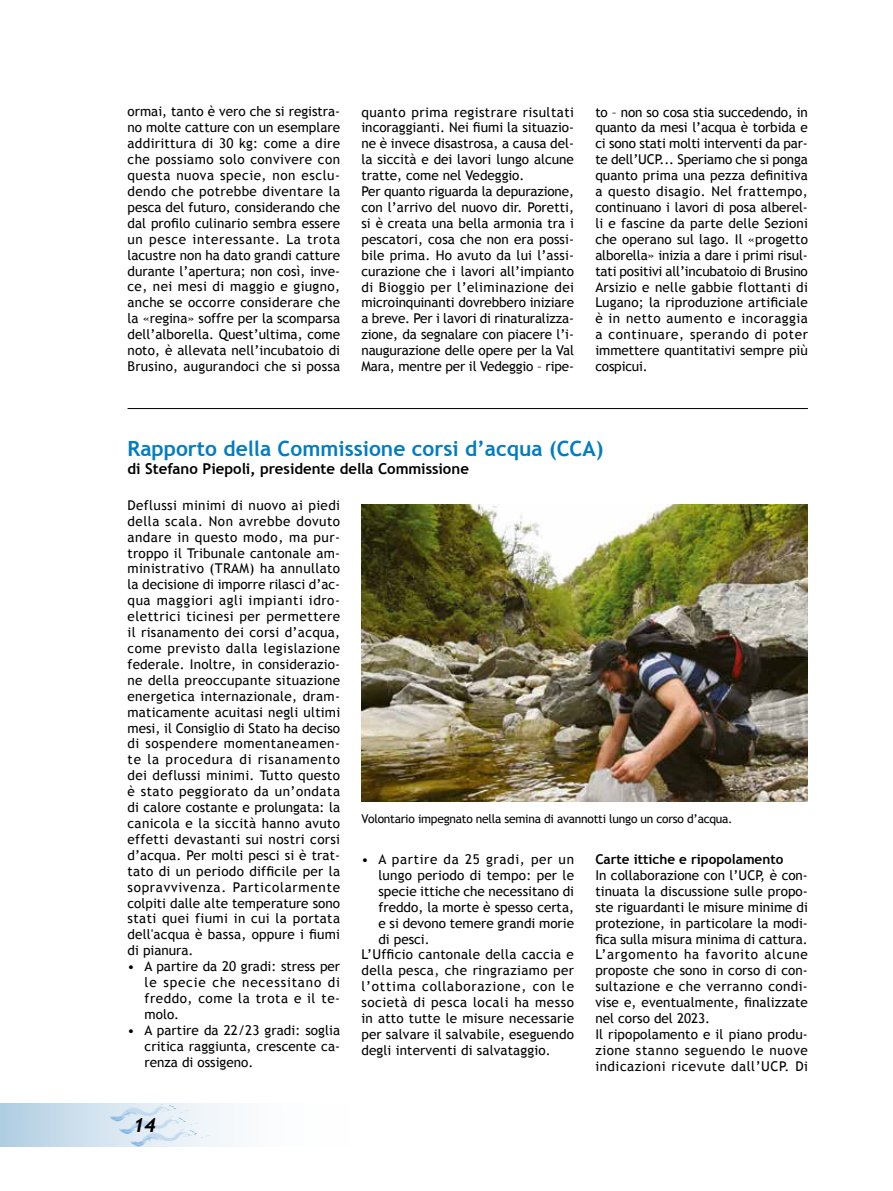
<style>
.page{position:relative;width:893px;height:1191px;background:#fff}
.page>*{position:absolute;margin:0;border:0;box-sizing:border-box;transform-origin:0 0}
.t1{font:700 21px "Trebuchet MS";color:#007cc4}
.t2{font:italic 700 19.5px "Trebuchet";color:#000}
.t3{font:700 15px "Trebuchet MS";color:#000}
.t4{font:13.5px/15.9px "Trebuchet MS";letter-spacing:.005em;color:#000;text-align:justify}
.t5{font:13.5px "Trebuchet MS";letter-spacing:.025em;color:#000}
.t6{font:13.5px "Trebuchet MS";letter-spacing:.055em;color:#000}
.t7{font:13.5px "Trebuchet MS";letter-spacing:.035em;color:#000}
.t8{font:700 13.5px "Trebuchet MS";color:#000}
.t9{font:13.5px "Trebuchet MS";letter-spacing:.05em;color:#000}
.t10{font:12px "Trebuchet MS";letter-spacing:-.02em;color:#000}
</style>
<div class="page">
<svg style="left:0;top:1103px;width:232px;height:43px"></svg>
<svg style="left:109px;top:1103px;width:101px;height:43px;background:#dde9f3"></svg>
<hr style="left:128px;top:408px;width:680px;height:1px;background:#000">
<img style="left:361px;top:504px;width:447px;height:297px">
<p class="t4" style="left:128px;top:104px;width:214px">ormai, tanto è vero che si registra&shy;no molte catture con un esemplare addirittura di 30 kg: come a dire che possiamo solo convivere con questa nuova specie, non esclu&shy;dendo che potrebbe diventare la pesca del futuro, considerando che dal profilo culinario sembra essere un pesce interessante. La trota lacustre non ha dato grandi catture durante l’apertura; non così, inve&shy;ce, nei mesi di maggio e giugno, anche se occorre considerare che la «regina» soffre per la scomparsa dell’alborella. Quest’ultima, come noto, è allevata nell’incubatoio di Brusino, augurandoci che si possa</p>
<p class="t4" style="left:361px;top:104px;width:214px;text-align:left">quanto prima registrare risultati incoraggianti. Nei fiumi la situazio&shy;ne è invece disastrosa, a causa del&shy;la siccità e dei lavori lungo alcune tratte, come nel Vedeggio.<br>Per quanto riguarda la depurazione, con l’arrivo del nuovo dir. Poretti, si è creata una bella armonia tra i pescatori, cosa che non era possi&shy;bile prima. Ho avuto da lui l’assi&shy;curazione che i lavori all’impianto di Bioggio per l’eliminazione dei microinquinanti dovrebbero iniziare a breve. Per i lavori di rinaturalizza&shy;zione, da segnalare con piacere l’i&shy;naugurazione delle opere per la Val Mara, mentre per il Vedeggio – ripe-</p>
<p class="t4" style="left:595px;top:104px;width:214px">to – non so cosa stia succedendo, in quanto da mesi l’acqua è torbida e ci sono stati molti interventi da par&shy;te dell’UCP... Speriamo che si ponga quanto prima una pezza definitiva a questo disagio. Nel frattempo, continuano i lavori di posa alberel&shy;li e fascine da parte delle Sezioni che operano sul lago. Il «progetto alborella» inizia a dare i primi risul&shy;tati positivi all’incubatoio di Brusino Arsizio e nelle gabbie flottanti di Lugano; la riproduzione artificiale è in netto aumento e incoraggia a continuare, sperando di poter immettere quantitativi sempre più cospicui.</p>
<h1 class="t1" style="left:128px;top:435px;width:477px">Rapporto della Commissione corsi d’acqua (CCA)</h1>
<p class="t3" style="left:128px;top:459px;width:343px">di Stefano Piepoli, presidente della Commissione</p>
<p class="t4" style="left:128px;top:497px;width:214px">Deflussi minimi di nuovo ai piedi della scala. Non avrebbe dovuto andare in questo modo, ma pur&shy;troppo il Tribunale cantonale am&shy;ministrativo (TRAM) ha annullato la decisione di imporre rilasci d’ac&shy;qua maggiori agli impianti idro&shy;elettrici ticinesi per permettere il risanamento dei corsi d’acqua, come previsto dalla legislazione federale. Inoltre, in considerazio&shy;ne della preoccupante situazione energetica internazionale, dram&shy;maticamente acuitasi negli ultimi mesi, il Consiglio di Stato ha deciso di sospendere momentaneamen&shy;te la procedura di risanamento dei deflussi minimi. Tutto questo è stato peggiorato da un’ondata di calore costante e prolungata: la canicola e la siccità hanno avuto effetti devastanti sui nostri corsi d’acqua. Per molti pesci si è trat&shy;tato di un periodo difficile per la sopravvivenza. Particolarmente colpiti dalle alte temperature sono stati quei fiumi in cui la portata dell'acqua è bassa, oppure i fiumi di pianura.</p>
<p class="t4" style="left:145px;top:958px;width:197px;text-indent:-17px">• A partire da 20 gradi: stress per le specie che necessitano di freddo, come la trota e il te&shy;molo.</p>
<p class="t4" style="left:145px;top:1022px;width:197px;text-indent:-17px">• A partire da 22/23 gradi: soglia critica raggiunta, crescente ca&shy;renza di ossigeno.</p>
<p class="t10" style="left:361px;top:812px;width:373px">Volontario impegnato nella semina di avannotti lungo un corso d’acqua.</p>
<p class="t8" style="left:595px;top:850px;width:190px">Carte ittiche e ripopolamento</p>
<p class="t4" style="left:595px;top:867px;width:214px;text-align:left">In collaborazione con l’UCP, è con&shy;tinuata la discussione sulle propo&shy;ste riguardanti le misure minime di protezione, in particolare la modi&shy;fica sulla misura minima di cattura.<br>L’argomento ha favorito alcune proposte che sono in corso di con&shy;sultazione e che verranno condi&shy;vise e, eventualmente, finalizzate nel corso del 2023.<br>Il ripopolamento e il piano produ&shy;zione stanno seguendo le nuove indicazioni ricevute dall’UCP. Di</p>
<p class="t9" style="left:361px;top:851px;width:214px">• A partire da 25 gradi, per un</p>
<p class="t4" style="left:378px;top:867px;width:197px">lungo periodo di tempo: per le</p>
<p class="t4" style="left:378px;top:883px;width:197px">specie ittiche che necessitano di</p>
<p class="t4" style="left:378px;top:899px;width:197px">freddo, la morte è spesso certa,</p>
<p class="t4" style="left:378px;top:915px;width:197px">e si devono temere grandi morie</p>
<p class="t4" style="left:378px;top:931px;width:53px">di pesci.</p>
<p class="t4" style="left:361px;top:947px;width:214px">L’Ufficio cantonale della caccia e</p>
<p class="t5" style="left:361px;top:962px;width:214px">della pesca, che ringraziamo per</p>
<p class="t6" style="left:361px;top:978px;width:214px">l’ottima collaborazione, con le</p>
<p class="t7" style="left:361px;top:994px;width:214px">società di pesca locali ha messo</p>
<p class="t4" style="left:361px;top:1010px;width:214px">in atto tutte le misure necessarie</p>
<p class="t4" style="left:361px;top:1026px;width:214px">per salvare il salvabile, eseguendo</p>
<p class="t4" style="left:361px;top:1042px;width:191px">degli interventi di salvataggio.</p>
<h2 class="t2" style="left:133px;top:1113px;width:24px">14</h2>
</div>
